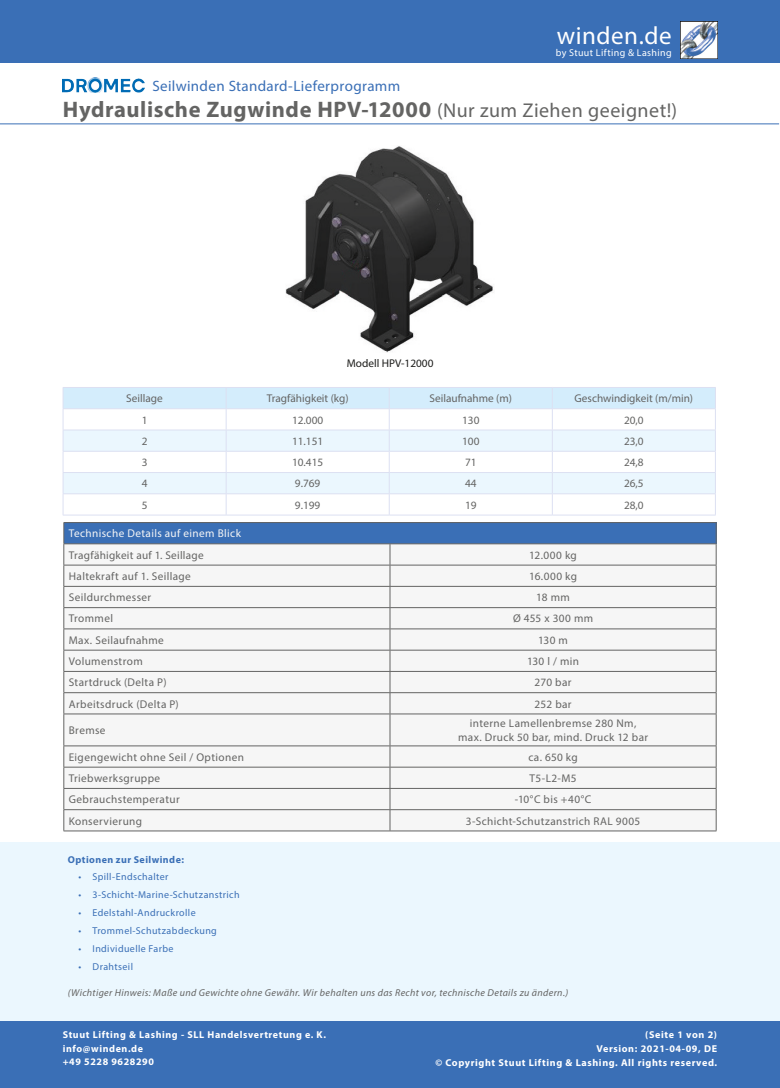
<style>
.page{position:relative;width:780px;height:1088px;background:#3a6fb6}
.page>*{position:absolute;margin:0;border:0;box-sizing:border-box;transform-origin:0 0}
.t1{font:25px "Myriad Pro";letter-spacing:.02em;color:#fff}
.t2{font:700 22.5px "Myriad Pro";letter-spacing:.025em;color:#646463}
.t3{font:15px "Myriad Pro";letter-spacing:.025em;color:#3a6fb6}
.t4{font:11.25px/13.5px "Myriad Pro";letter-spacing:.03em;color:#646463;text-align:center}
.t5{font:11.25px "Myriad Pro";color:#646463}
.t6{font:11.25px "Myriad Pro";letter-spacing:.03em;color:#f6f6f6}
.t7{font:11.25px "Myriad Pro";color:#1d1d1b}
.t8{font:700 10px/13.8px "Myriad Pro";letter-spacing:.06em;color:#fff}
.t9{font:10px "Myriad Pro";letter-spacing:.04em;color:#3a6fb6}
.t10{font:italic 10px "Myriad Pro";letter-spacing:.035em;color:#646463}
.t11{font:10px "Myriad Pro";letter-spacing:.035em;color:#fff}
.t12{font:700 10px "Myriad Pro";letter-spacing:.045em;color:#3a6fb6}
.s1{font-weight:400;font-size:20px}
</style>
<div class="page">
<div style="left:0;top:63px;width:780px;height:957px;background:#fff"></div>
<hr style="left:0;top:124px;width:779px;height:1px;background:#3a6fb6">
<img style="left:680px;top:22px;width:37px;height:37px">
<div style="left:0;top:842px;width:780px;height:178px;background:#ebf7fe"></div>
<svg style="left:63px;top:387px;width:653px;height:128px"></svg>
<hr style="left:63px;top:515px;width:163px;height:1px;background:#dce0f2">
<hr style="left:226px;top:515px;width:163px;height:1px;background:#dce0f2">
<hr style="left:389px;top:515px;width:163px;height:1px;background:#dce0f2">
<hr style="left:552px;top:515px;width:163px;height:1px;background:#dce0f2">
<img style="left:63px;top:78px;width:82px;height:15px">
<div style="left:64px;top:522px;width:652px;height:22px;background:#3a6fb6"></div>
<div style="left:64px;top:544px;width:651px;height:286px;background:#f6f6f6"></div>
<hr style="left:63px;top:522px;width:327px;height:1px;background:#646463">
<hr style="left:390px;top:522px;width:326px;height:1px;background:#646463">
<hr style="left:63px;top:565px;width:327px;height:1px;background:#646463">
<hr style="left:390px;top:565px;width:326px;height:1px;background:#646463">
<hr style="left:63px;top:586px;width:327px;height:1px;background:#646463">
<hr style="left:390px;top:586px;width:326px;height:1px;background:#646463">
<hr style="left:63px;top:607px;width:327px;height:1px;background:#646463">
<hr style="left:390px;top:607px;width:326px;height:1px;background:#646463">
<hr style="left:63px;top:628px;width:327px;height:1px;background:#646463">
<hr style="left:390px;top:628px;width:326px;height:1px;background:#646463">
<hr style="left:63px;top:650px;width:327px;height:1px;background:#646463">
<hr style="left:390px;top:650px;width:326px;height:1px;background:#646463">
<hr style="left:63px;top:671px;width:327px;height:1px;background:#646463">
<hr style="left:390px;top:671px;width:326px;height:1px;background:#646463">
<hr style="left:63px;top:692px;width:327px;height:1px;background:#646463">
<hr style="left:390px;top:692px;width:326px;height:1px;background:#646463">
<svg style="left:389px;top:544px;width:1px;height:170px"></svg>
<hr style="left:63px;top:714px;width:327px;height:1px;background:#646463">
<hr style="left:390px;top:714px;width:326px;height:1px;background:#646463">
<hr style="left:389px;top:714px;width:1px;height:31px;background:#646463">
<hr style="left:63px;top:745px;width:327px;height:1px;background:#646463">
<hr style="left:390px;top:745px;width:326px;height:1px;background:#646463">
<hr style="left:63px;top:767px;width:327px;height:1px;background:#646463">
<hr style="left:390px;top:767px;width:326px;height:1px;background:#646463">
<hr style="left:63px;top:788px;width:327px;height:1px;background:#646463">
<hr style="left:390px;top:788px;width:326px;height:1px;background:#646463">
<hr style="left:63px;top:809px;width:327px;height:1px;background:#646463">
<hr style="left:390px;top:809px;width:326px;height:1px;background:#646463">
<svg style="left:389px;top:746px;width:1px;height:84px"></svg>
<hr style="left:63px;top:830px;width:327px;height:1px;background:#646463">
<hr style="left:390px;top:830px;width:326px;height:1px;background:#646463">
<hr style="left:63px;top:543px;width:327px;height:1px;background:#646463">
<hr style="left:390px;top:543px;width:326px;height:1px;background:#646463">
<svg style="left:63px;top:523px;width:1px;height:191px"></svg>
<svg style="left:715px;top:523px;width:1px;height:191px"></svg>
<hr style="left:63px;top:714px;width:1px;height:31px;background:#646463">
<hr style="left:715px;top:714px;width:1px;height:31px;background:#646463">
<svg style="left:63px;top:746px;width:1px;height:84px"></svg>
<svg style="left:715px;top:746px;width:1px;height:84px"></svg>
<img style="left:286px;top:146px;width:208px;height:206px">
<p class="t3" style="left:152px;top:77px;width:249px">Seilwinden Standard-Lieferprogramm</p>
<h1 class="t1" style="left:557px;top:20px;width:116px">winden.de</h1>
<p class="t11" style="left:556px;top:47px;width:117px">by Stuut Lifting &amp; Lashing</p>
<p class="t2" style="left:63px;top:94px;width:615px">Hydraulische Zugwinde HPV-12000 <span class="s1">(Nur zum Ziehen geeignet!)</span></p>
<p class="t7" style="left:347px;top:356px;width:88px">Modell HPV-12000</p>
<p class="t5" style="left:126px;top:392px;width:38px">Seillage</p>
<p class="t5" style="left:267px;top:392px;width:83px">Tragfähigkeit (kg)</p>
<p class="t5" style="left:429px;top:392px;width:84px">Seilaufnahme (m)</p>
<p class="t5" style="left:574px;top:392px;width:120px">Geschwindigkeit (m/min)</p>
<p class="t4" style="left:142px;top:413px;width:7px">1</p>
<p class="t4" style="left:292px;top:413px;width:33px">12.000</p>
<p class="t4" style="left:462px;top:413px;width:19px">130</p>
<p class="t4" style="left:624px;top:413px;width:21px">20,0</p>
<p class="t4" style="left:142px;top:434px;width:7px">2</p>
<p class="t4" style="left:292px;top:434px;width:33px">11.151</p>
<p class="t4" style="left:462px;top:434px;width:19px">100</p>
<p class="t4" style="left:624px;top:434px;width:21px">23,0</p>
<p class="t4" style="left:142px;top:455px;width:7px">3</p>
<p class="t4" style="left:292px;top:455px;width:33px">10.415</p>
<p class="t4" style="left:465px;top:455px;width:13px">71</p>
<p class="t4" style="left:624px;top:455px;width:21px">24,8</p>
<p class="t4" style="left:142px;top:477px;width:7px">4</p>
<p class="t4" style="left:295px;top:477px;width:27px">9.769</p>
<p class="t4" style="left:465px;top:477px;width:13px">44</p>
<p class="t4" style="left:624px;top:477px;width:21px">26,5</p>
<p class="t4" style="left:142px;top:498px;width:7px">5</p>
<p class="t4" style="left:295px;top:498px;width:27px">9.199</p>
<p class="t4" style="left:465px;top:498px;width:13px">19</p>
<p class="t4" style="left:624px;top:498px;width:21px">28,0</p>
<p class="t6" style="left:69px;top:527px;width:174px">Technische Details auf einem Blick</p>
<p class="t4" style="left:69px;top:548px;width:136px">Tragfähigkeit auf 1. Seillage</p>
<p class="t4" style="left:529px;top:548px;width:49px">12.000 kg</p>
<p class="t4" style="left:69px;top:569px;width:124px">Haltekraft auf 1. Seillage</p>
<p class="t4" style="left:529px;top:569px;width:49px">16.000 kg</p>
<p class="t4" style="left:69px;top:590px;width:84px">Seildurchmesser</p>
<p class="t4" style="left:536px;top:590px;width:35px">18 mm</p>
<p class="t4" style="left:69px;top:612px;width:46px">Trommel</p>
<p class="t4" style="left:513px;top:612px;width:82px">Ø 455 x 300 mm</p>
<p class="t4" style="left:69px;top:633px;width:97px">Max. Seilaufnahme</p>
<p class="t4" style="left:538px;top:633px;width:31px">130 m</p>
<p class="t4" style="left:69px;top:654px;width:75px">Volumenstrom</p>
<p class="t4" style="left:527px;top:654px;width:53px">130 l / min</p>
<p class="t4" style="left:69px;top:675px;width:99px">Startdruck (Delta P)</p>
<p class="t4" style="left:534px;top:675px;width:38px">270 bar</p>
<p class="t4" style="left:69px;top:697px;width:111px">Arbeitsdruck (Delta P)</p>
<p class="t4" style="left:534px;top:697px;width:39px">252 bar</p>
<p class="t4" style="left:69px;top:723px;width:38px">Bremse</p>
<p class="t4" style="left:458px;top:717px;width:191px">interne Lamellenbremse 280 Nm, max. Druck 50 bar, mind. Druck 12 bar</p>
<p class="t4" style="left:69px;top:750px;width:177px">Eigengewicht ohne Seil / Optionen</p>
<p class="t4" style="left:528px;top:750px;width:51px">ca. 650 kg</p>
<p class="t4" style="left:69px;top:771px;width:93px">Triebwerksgruppe</p>
<p class="t4" style="left:529px;top:771px;width:49px">T5-L2-M5</p>
<p class="t4" style="left:69px;top:792px;width:112px">Gebrauchstemperatur</p>
<p class="t4" style="left:515px;top:792px;width:78px">-10°C bis +40°C</p>
<p class="t4" style="left:69px;top:814px;width:75px">Konservierung</p>
<p class="t4" style="left:466px;top:814px;width:176px">3-Schicht-Schutzanstrich RAL 9005</p>
<p class="t12" style="left:68px;top:853px;width:118px">Optionen zur Seilwinde:</p>
<p class="t9" style="left:78px;top:871px;width:91px">• Spill-Endschalter</p>
<p class="t9" style="left:78px;top:888px;width:163px">• 3-Schicht-Marine-Schutzanstrich</p>
<p class="t9" style="left:78px;top:906px;width:119px">• Edelstahl-Andruckrolle</p>
<p class="t9" style="left:78px;top:925px;width:140px">• Trommel-Schutzabdeckung</p>
<p class="t9" style="left:78px;top:942px;width:97px">• Individuelle Farbe</p>
<p class="t9" style="left:78px;top:960px;width:56px">• Drahtseil</p>
<p class="t10" style="left:68px;top:987px;width:502px">(Wichtiger Hinweis: Maße und Gewichte ohne Gewähr. Wir behalten uns das Recht vor, technische Details zu ändern.)</p>
<p class="t8" style="left:63px;top:1027px;width:265px">Stuut Lifting &amp; Lashing - SLL Handelsvertretung e. K. info@winden.de<br>+49 5228 9628290</p>
<p class="t8" style="left:596px;top:1027px;width:122px;text-align:right">(Seite 1 von 2)<br>Version: 2021-04-09, DE</p>
<p class="t8" style="left:435px;top:1055px;width:283px">© Copyright Stuut Lifting &amp; Lashing. All rights reserved.</p>
</div>
